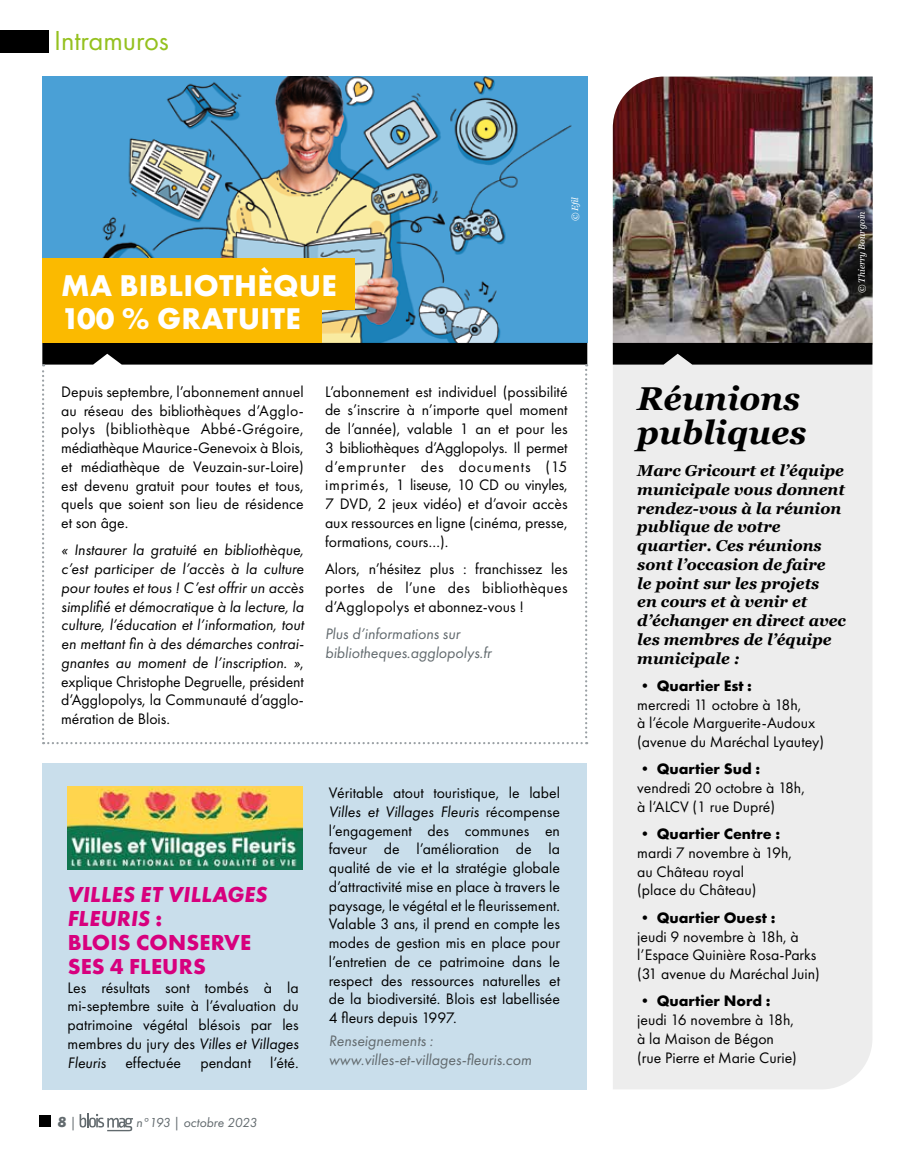
<style>
.page{position:relative;width:915px;height:1149px;background:#fff}
.page>*{position:absolute;margin:0;border:0;box-sizing:border-box;transform-origin:0 0}
.t1{font:italic 700 33px/34.5px "Georgia";color:#000}
.t2{font:700 31.05px/33.8px "Futura PT";letter-spacing:.01em;color:#fff}
.t3{font:28.5px "Futura PT";color:#95c11f}
.t4{font:700 22.5px/24px "Futura PT";letter-spacing:.01em;color:#d7007e}
.t5{font:15.75px/18.8px "Futura PT";color:#000}
.t6{font:italic 15.75px/18.8px "Futura PT";color:#000;text-align:justify}
.t7{font:italic 700 15.75px/18.8px "Georgia";color:#000}
.t8{font:italic 15.75px/18.8px "Futura PT";color:#626a6e}
.t9{font:700 15.75px "Futura PT";color:#000}
.t10{font:italic 700 15px "Futura PT";color:#626a6e}
.t11{font:italic 13.5px "Futura PT";color:#626a6e}
.t12{font:italic 9px "Georgia";color:#fff}
.s1{font-style:normal}
.s2{font-style:italic}
.s3{font-weight:400;font-size:13.5px}
</style>
<div class="page">
<div style="left:39px;top:1114px;width:12px;height:12px;background:#000"></div>
<svg style="left:80px;top:1113px;width:53px;height:17px"></svg>
<div style="left:42px;top:762px;width:545px;height:327px;background:#c9deeb"></div>
<div style="left:0;top:30px;width:49px;height:22px;background:#000"></div>
<div style="left:612px;top:364px;width:260px;height:725px;background:#ededed"></div>
<img style="left:42px;top:77px;width:545px;height:266px">
<svg style="left:42px;top:343px;width:545px;height:401px"></svg>
<img style="left:612px;top:77px;width:260px;height:266px">
<div style="left:42px;top:292px;width:280px;height:51px;background:#fbba00"></div>
<div style="left:42px;top:259px;width:313px;height:51px;background:#fbba00"></div>
<div style="left:612px;top:343px;width:260px;height:21px;background:#000"></div>
<img style="left:68px;top:786px;width:234px;height:83px">
<h3 class="t3" style="left:54px;top:24px;width:116px">Intramuros</h3>
<h2 class="t2" style="left:61px;top:267px;width:277px">MA BIBLIOTHÈQUE<br>100 % GRATUITE</h2>
<p class="t12" style="left:568px;top:221px;width:26px;rotate:-90deg">© Efil</p>
<p class="t5" style="left:61px;top:382px;width:244px;text-align:justify">Depuis septembre, l’abonnement annuel au réseau des bibliothèques d’Agglo&shy;polys (bibliothèque Abbé‑Grégoire, médiathèque Maurice‑Genevoix à Blois, et médiathèque de Veuzain‑sur‑Loire) est devenu gratuit pour toutes et tous, quels que soient son lieu de résidence et son âge.</p>
<p class="t6" style="left:61px;top:540px;width:244px">« Instaurer la gratuité en bibliothèque, c’est participer de l’accès à la culture pour toutes et tous ! C’est offrir un accès simplifié et démocratique à la lecture, la culture, l’éducation et l’information, tout en mettant fin à des démarches contrai&shy;gnantes au moment de l’inscription. »<span class="s1">, explique Christophe Degruelle, président d’Agglopolys, la Communauté d’agglo&shy;mération de Blois.</span></p>
<p class="t5" style="left:325px;top:382px;width:244px;text-align:justify">L’abonnement est individuel (possibilité de s’inscrire à n’importe quel moment de l’année), valable 1 an et pour les 3 bibliothèques d’Agglopolys. Il permet d’emprunter des documents (15 imprimés, 1 liseuse, 10 CD ou vinyles, 7 DVD, 2 jeux vidéo) et d’avoir accès aux ressources en ligne (cinéma, presse, formations, cours…).</p>
<p class="t5" style="left:325px;top:559px;width:244px;text-align:justify">Alors, n’hésitez plus : franchissez les portes de l’une des bibliothèques d’Agglopolys et abonnez-vous !</p>
<p class="t8" style="left:325px;top:624px;width:168px">Plus d’informations sur bibliotheques.agglopolys.fr</p>
<h3 class="t4" style="left:68px;top:881px;width:201px"><span class="s2">VILLES ET VILLAGES<br>FLEURIS</span> :<br>BLOIS CONSERVE<br>SES 4 FLEURS</h3>
<p class="t5" style="left:68px;top:977px;width:233px;text-align:justify">Les résultats sont tombés à la mi‑septembre suite à l’évaluation du patrimoine végétal blésois par les membres du jury des <span class="s2">Villes et Villages Fleuris</span> effectuée pendant l’été.</p>
<p class="t10" style="left:57px;top:1112px;width:20px">8 <span class="s3">|</span></p>
<p class="t11" style="left:136px;top:1114px;width:122px">n°193 | octobre 2023</p>
<p class="t5" style="left:329px;top:783px;width:233px;text-align:justify">Véritable atout touristique, le label <span class="s2">Villes et Villages Fleuris</span> récompense l’engagement des communes en faveur de l’amélioration de la qualité de vie et la stratégie globale d’attractivité mise en place à travers le paysage, le végétal et le fleurissement.<br>Valable 3 ans, il prend en compte les modes de gestion mis en place pour l’entretien de ce patrimoine dans le respect des ressources naturelles et de la biodiversité. Blois est labellisée 4 fleurs depuis 1997.</p>
<p class="t8" style="left:329px;top:1031px;width:204px">Renseignements : www.villes-et-villages-fleuris.com</p>
<p class="t12" style="left:854px;top:293px;width:83px;rotate:-90deg">© Thierry Bourgoin</p>
<h1 class="t1" style="left:637px;top:379px;width:171px">Réunions publiques</h1>
<p class="t7" style="left:637px;top:460px;width:210px">Marc Gricourt et l’équipe municipale vous donnent rendez-vous à la réunion publique de votre quartier. Ces réunions sont l’occasion de faire<br>le point sur les projets<br>en cours et à venir et d’échanger en direct avec les membres de l’équipe municipale :</p>
<p class="t9" style="left:637px;top:675px;width:116px">• Quartier Est :</p>
<p class="t5" style="left:637px;top:694px;width:188px">mercredi 11 octobre à 18h,<br>à l’école Marguerite-Audoux (avenue du Maréchal Lyautey)</p>
<p class="t9" style="left:637px;top:758px;width:124px">• Quartier Sud :</p>
<p class="t5" style="left:637px;top:778px;width:169px">vendredi 20 octobre à 18h, à l’ALCV (1 rue Dupré)</p>
<p class="t9" style="left:637px;top:823px;width:144px">• Quartier Centre :</p>
<p class="t5" style="left:637px;top:843px;width:156px">mardi 7 novembre à 19h, au Château royal<br>(place du Château)</p>
<p class="t9" style="left:637px;top:907px;width:140px">• Quartier Ouest :</p>
<p class="t5" style="left:637px;top:926px;width:184px">jeudi 9 novembre à 18h, à l’Espace Quinière Rosa-Parks (31 avenue du Maréchal Juin)</p>
<p class="t9" style="left:637px;top:990px;width:135px">• Quartier Nord :</p>
<p class="t5" style="left:637px;top:1010px;width:161px">jeudi 16 novembre à 18h, à la Maison de Bégon (rue Pierre et Marie Curie)</p>
</div>
